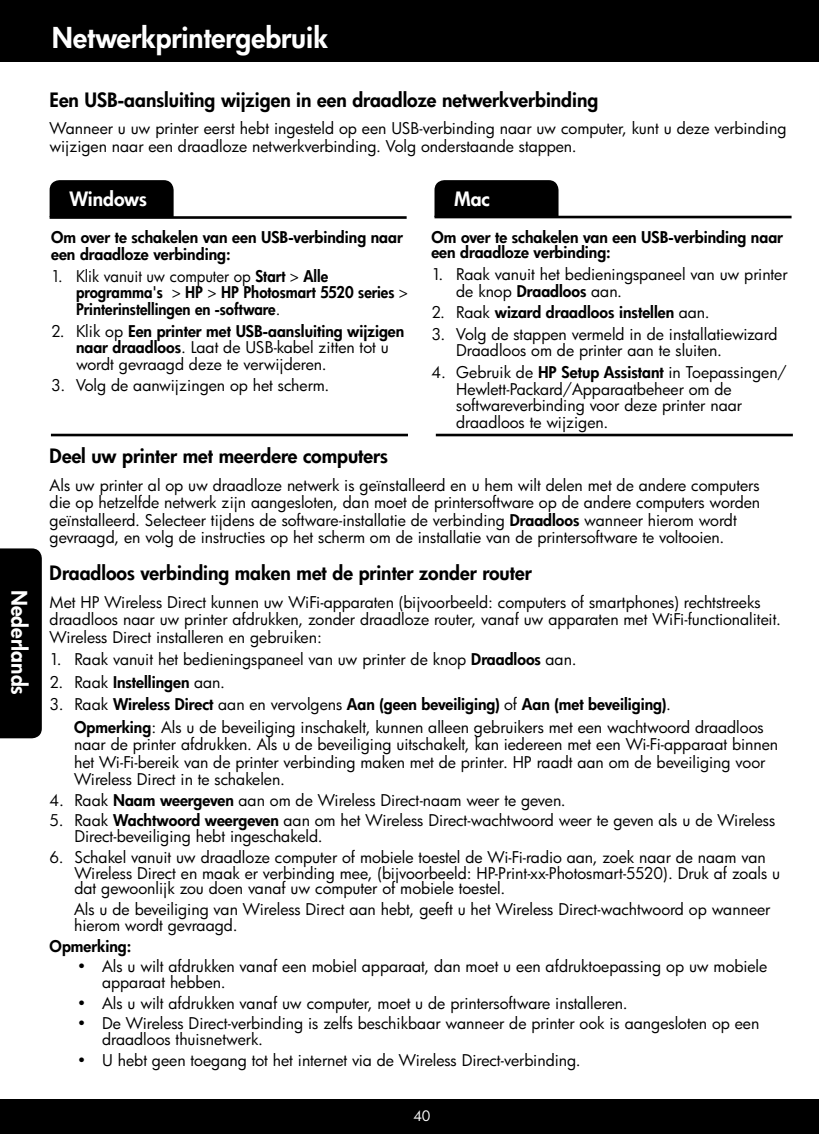
<style>
.page{position:relative;width:819px;height:1134px;background:#fff}
.page>*{position:absolute;margin:0;border:0;box-sizing:border-box;transform-origin:0 0}
.t1{font:800 28px "HP Futura";color:#fff}
.t2{font:800 21px "HP Futura";color:#fff}
.t3{font:800 19.25px "HP Futura";color:#000}
.t4{font:800 19.25px "HP Futura";color:#fff}
.t5{font:15.75px/17.5px "HP Futura";color:#000}
.t6{font:800 15.75px/17.5px "HP Futura";color:#000}
.t7{font:800 15.75px/16.6px "HP Futura";color:#000;scale:.95 1}
.t8{font:14px "HP Futura";color:#fff}
.s1{font-weight:400}
.s2{font-weight:800}
</style>
<div class="page">
<div style="left:0;top:0;width:819px;height:62px;background:#000"></div>
<div style="left:0;top:1099px;width:819px;height:35px;background:#000"></div>
<hr style="left:50px;top:216px;width:357px;height:3px;background:#000">
<div style="left:50px;top:180px;width:124px;height:37px;background:#000"></div>
<hr style="left:435px;top:216px;width:357px;height:2px;background:#000">
<div style="left:435px;top:180px;width:124px;height:36px;background:#000"></div>
<hr style="left:51px;top:434px;width:357px;height:2px;background:#000">
<hr style="left:436px;top:434px;width:357px;height:2px;background:#000">
<div style="left:0;top:548px;width:42px;height:190px;background:#000"></div>
<h2 class="t2" style="left:34px;top:590px;width:107px;rotate:90deg">Nederlands</h2>
<h1 class="t1" style="left:52px;top:19px;width:278px">Netwerkprintergebruik</h1>
<p class="t3" style="left:50px;top:87px;width:550px">Een USB-aansluiting wijzigen in een draadloze netwerkverbinding</p>
<p class="t5" style="left:50px;top:119px;width:738px">Wanneer u uw printer eerst hebt ingesteld op een USB-verbinding naar uw computer, kunt u deze verbinding wijzigen naar een draadloze netwerkverbinding. Volg onderstaande stappen.</p>
<p class="t4" style="left:69px;top:186px;width:79px">Windows</p>
<p class="t4" style="left:454px;top:186px;width:37px">Mac</p>
<p class="t6" style="left:51px;top:228px;width:353px">Om over te schakelen van een USB-verbinding naar een draadloze verbinding:</p>
<p class="t7" style="left:76px;top:267px;width:351px;text-indent:-25px"><span class="s1">1. Klik vanuit uw computer op</span> Start <span class="s1">&gt;</span> Alle programma's <span class="s1">&gt;</span> HP <span class="s1">&gt;</span> HP Photosmart 5520 series <span class="s1">&gt;<br></span>Printerinstellingen en -software<span class="s1">.</span></p>
<p class="t5" style="left:76px;top:322px;width:330px;line-height:16.6px;text-indent:-25px">2. Klik op <span class="s2">Een printer met USB-aansluiting wijzigen naar draadloos</span>. Laat de USB-kabel zitten tot u wordt gevraagd deze te verwijderen.</p>
<p class="t5" style="left:51px;top:377px;width:280px">3. Volg de aanwijzingen op het scherm.</p>
<p class="t6" style="left:431px;top:229px;width:353px;line-height:15.8px">Om over te schakelen van een USB-verbinding naar een draadloze verbinding:</p>
<p class="t5" style="left:456px;top:266px;width:333px;line-height:16.6px;text-indent:-25px">1. Raak vanuit het bedieningspaneel van uw printer de knop <span class="s2">Draadloos</span> aan.</p>
<p class="t6" style="left:431px;top:303px;width:280px"><span class="s1">2. Raak</span> wizard draadloos instellen <span class="s1">aan.</span></p>
<p class="t5" style="left:456px;top:325px;width:323px;line-height:16.6px;text-indent:-25px">3. Volg de stappen vermeld in de installatiewizard<br>Draadloos om de printer aan te sluiten.</p>
<p class="t5" style="left:456px;top:364px;width:332px;line-height:16.6px;text-indent:-25px">4. Gebruik de <span class="s2">HP Setup Assistant</span> in Toepassingen/ Hewlett-Packard/Apparaatbeheer om de softwareverbinding voor deze printer naar draadloos te wijzigen.</p>
<p class="t3" style="left:50px;top:443px;width:340px">Deel uw printer met meerdere computers</p>
<p class="t5" style="left:50px;top:476px;width:712px">Als uw printer al op uw draadloze netwerk is geïnstalleerd en u hem wilt delen met de andere computers die op hetzelfde netwerk zijn aangesloten, dan moet de printersoftware op de andere computers worden geïnstalleerd. Selecteer tijdens de software-installatie de verbinding <span class="s2">Draadloos</span> wanneer hierom wordt gevraagd, en volg de instructies op het scherm om de installatie van de printersoftware te voltooien.</p>
<p class="t3" style="left:50px;top:560px;width:484px">Draadloos verbinding maken met de printer zonder router</p>
<p class="t5" style="left:50px;top:593px;width:733px">Met HP Wireless Direct kunnen uw WiFi-apparaten (bijvoorbeeld: computers of smartphones) rechtstreeks draadloos naar uw printer afdrukken, zonder draadloze router, vanaf uw apparaten met WiFi-functionaliteit.<br>Wireless Direct installeren en gebruiken:</p>
<p class="t5" style="left:50px;top:650px;width:528px">1. Raak vanuit het bedieningspaneel van uw printer de knop <span class="s2">Draadloos</span> aan.</p>
<p class="t6" style="left:50px;top:673px;width:177px"><span class="s1">2. Raak</span> Instellingen <span class="s1">aan.</span></p>
<p class="t5" style="left:74px;top:693px;width:691px;line-height:22.4px;text-indent:-25px">3. Raak <span class="s2">Wireless Direct</span> aan en vervolgens <span class="s2">Aan (geen beveiliging)</span> of <span class="s2">Aan (met beveiliging)</span>.<br><span class="s2">Opmerking</span>: Als u de beveiliging inschakelt, kunnen alleen gebruikers met een wachtwoord draadloos</p>
<p class="t5" style="left:74px;top:735px;width:706px">naar de printer afdrukken. Als u de beveiliging uitschakelt, kan iedereen met een Wi-Fi-apparaat binnen het Wi-Fi-bereik van de printer verbinding maken met de printer. HP raadt aan om de beveiliging voor<br>Wireless Direct in te schakelen.</p>
<p class="t5" style="left:50px;top:791px;width:518px">4. Raak <span class="s2">Naam weergeven</span> aan om de Wireless Direct-naam weer te geven.</p>
<p class="t5" style="left:74px;top:812px;width:702px;line-height:15.8px;text-indent:-25px">5. Raak <span class="s2">Wachtwoord weergeven</span> aan om het Wireless Direct-wachtwoord weer te geven als u de Wireless<br>Direct-beveiliging hebt ingeschakeld.</p>
<p class="t5" style="left:74px;top:849px;width:707px;line-height:15.8px;text-indent:-25px">6. Schakel vanuit uw draadloze computer of mobiele toestel de Wi-Fi-radio aan, zoek naar de naam van<br>Wireless Direct en maak er verbinding mee, (bijvoorbeeld: HP-Print-xx-Photosmart-5520). Druk af zoals u dat gewoonlijk zou doen vanaf uw computer of mobiele toestel.</p>
<p class="t5" style="left:74px;top:901px;width:698px;line-height:15.8px">Als u de beveiliging van Wireless Direct aan hebt, geeft u het Wireless Direct-wachtwoord op wanneer hierom wordt gevraagd.</p>
<p class="t6" style="left:50px;top:937px;width:83px">Opmerking:</p>
<p class="t5" style="left:102px;top:958px;width:667px;line-height:15.8px;text-indent:-25px"><span class="s2">•</span> Als u wilt afdrukken vanaf een mobiel apparaat, dan moet u een afdruktoepassing op uw mobiele apparaat hebben.</p>
<p class="t5" style="left:77px;top:994px;width:552px"><span class="s2">•</span> Als u wilt afdrukken vanaf uw computer, moet u de printersoftware installeren.</p>
<p class="t5" style="left:102px;top:1015px;width:659px;line-height:15.8px;text-indent:-25px"><span class="s2">•</span> De Wireless Direct-verbinding is zelfs beschikbaar wanneer de printer ook is aangesloten op een draadloos thuisnetwerk.</p>
<p class="t5" style="left:77px;top:1051px;width:505px"><span class="s2">•</span> U hebt geen toegang tot het internet via de Wireless Direct-verbinding.</p>
<p class="t8" style="left:413px;top:1106px;width:19px">40</p>
</div>
